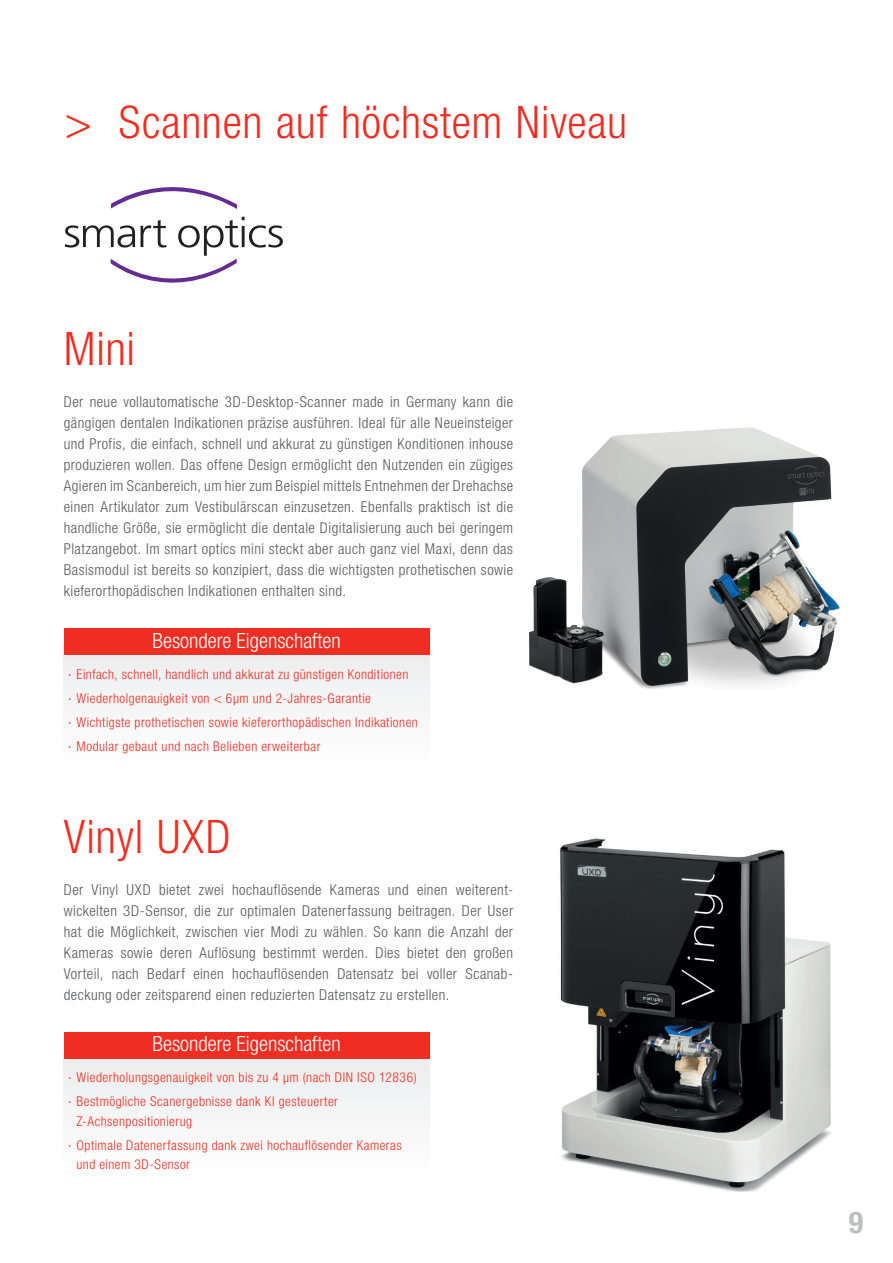
<style>
.page{position:relative;width:893px;height:1263px;background:#fff}
.page>*{position:absolute;margin:0;border:0;box-sizing:border-box;transform-origin:0 0}
.t1{font:300 condensed 46.35px "Helvetica Neue LT Std";letter-spacing:.02em;color:#ee2e22}
.t2{font:300 condensed 45px "Helvetica Neue LT Std";letter-spacing:.015em;color:#ee2e22}
.t3{font:700 condensed 30px "Helvetica Neue LT Std";color:#bcbdc0}
.t4{font:300 condensed 21px "Helvetica Neue LT Std";color:#fff}
.t5{font:300 condensed 15px/21px "Helvetica Neue LT Std";letter-spacing:.03em;color:#57585a;text-align:justify}
.t6{font:300 condensed 13.5px/23.7px "Helvetica Neue LT Std";letter-spacing:.035em;color:#ee2e22}
</style>
<div class="page">
<svg style="left:111px;top:187px;width:126px;height:22px"></svg>
<svg style="left:65px;top:217px;width:218px;height:66px"></svg>
<div style="left:64px;top:1054px;width:365px;height:124px;background:#f5f5f6"></div>
<div style="left:64px;top:644px;width:365px;height:124px;background:#f6f6f7"></div>
<div style="left:64px;top:1032px;width:365px;height:26px;background:#ee2e22"></div>
<div style="left:64px;top:629px;width:365px;height:26px;background:#ee2e22"></div>
<img style="left:560px;top:838px;width:272px;height:354px">
<img style="left:529px;top:427px;width:311px;height:262px">
<h2 class="t2" style="left:65px;top:96px;width:564px">&gt; Scannen auf höchstem Niveau</h2>
<h1 class="t1" style="left:64px;top:322px;width:73px">Mini</h1>
<p class="t5" style="left:64px;top:391px;width:451px">Der neue vollautomatische 3D-Desktop-Scanner made in Germany kann die gängigen dentalen Indikationen präzise ausführen. Ideal für alle Neueinsteiger und Profis, die einfach, schnell und akkurat zu günstigen Konditionen inhouse produzieren wollen. Das offene Design ermöglicht den Nutzenden ein zügiges Agieren im Scanbereich, um hier zum Beispiel mittels Entnehmen der Drehachse einen Artikulator zum Vestibulärscan einzusetzen. Ebenfalls praktisch ist die handliche Größe, sie ermöglicht die dentale Digitalisierung auch bei geringem Platzangebot. Im smart optics mini steckt aber auch ganz viel Maxi, denn das Basismodul ist bereits so konzipiert, dass die wichtigsten prothetischen sowie kieferorthopädischen Indikationen enthalten sind.</p>
<h3 class="t4" style="left:153px;top:628px;width:190px">Besondere Eigenschaften</h3>
<p class="t6" style="left:77px;top:663px;width:343px">Einfach, schnell, handlich und akkurat zu günstigen Konditionen Wiederholgenauigkeit von &lt; 6μm und 2-Jahres-Garantie Wichtigste prothetischen sowie kieferorthopädischen Indikationen Modular gebaut und nach Belieben erweiterbar</p>
<h1 class="t1" style="left:64px;top:810px;width:168px">Vinyl UXD</h1>
<p class="t5" style="left:64px;top:879px;width:451px">Der Vinyl UXD bietet zwei hochauflösende Kameras und einen weiterent&shy;wickelten 3D-Sensor, die zur optimalen Datenerfassung beitragen. Der User hat die Möglichkeit, zwischen vier Modi zu wählen. So kann die Anzahl der Kameras sowie deren Auflösung bestimmt werden. Dies bietet den großen Vorteil, nach Bedarf einen hochauflösenden Datensatz bei voller Scanab&shy;deckung oder zeitsparend einen reduzierten Datensatz zu erstellen.</p>
<h3 class="t4" style="left:153px;top:1031px;width:190px">Besondere Eigenschaften</h3>
<p class="t6" style="left:77px;top:1066px;width:342px">Wiederholungsgenauigkeit von bis zu 4 µm (nach DIN ISO 12836)<br>Bestmögliche Scanergebnisse dank KI gesteuerter</p>
<p class="t6" style="left:77px;top:1109px;width:327px">Z-Achsenpositionierug<br>Optimale Datenerfassung dank zwei hochauflösender Kameras</p>
<p class="t6" style="left:77px;top:1152px;width:115px">und einem 3D-Sensor</p>
<h3 class="t3" style="left:849px;top:1204px;width:16px">9</h3>
</div>
